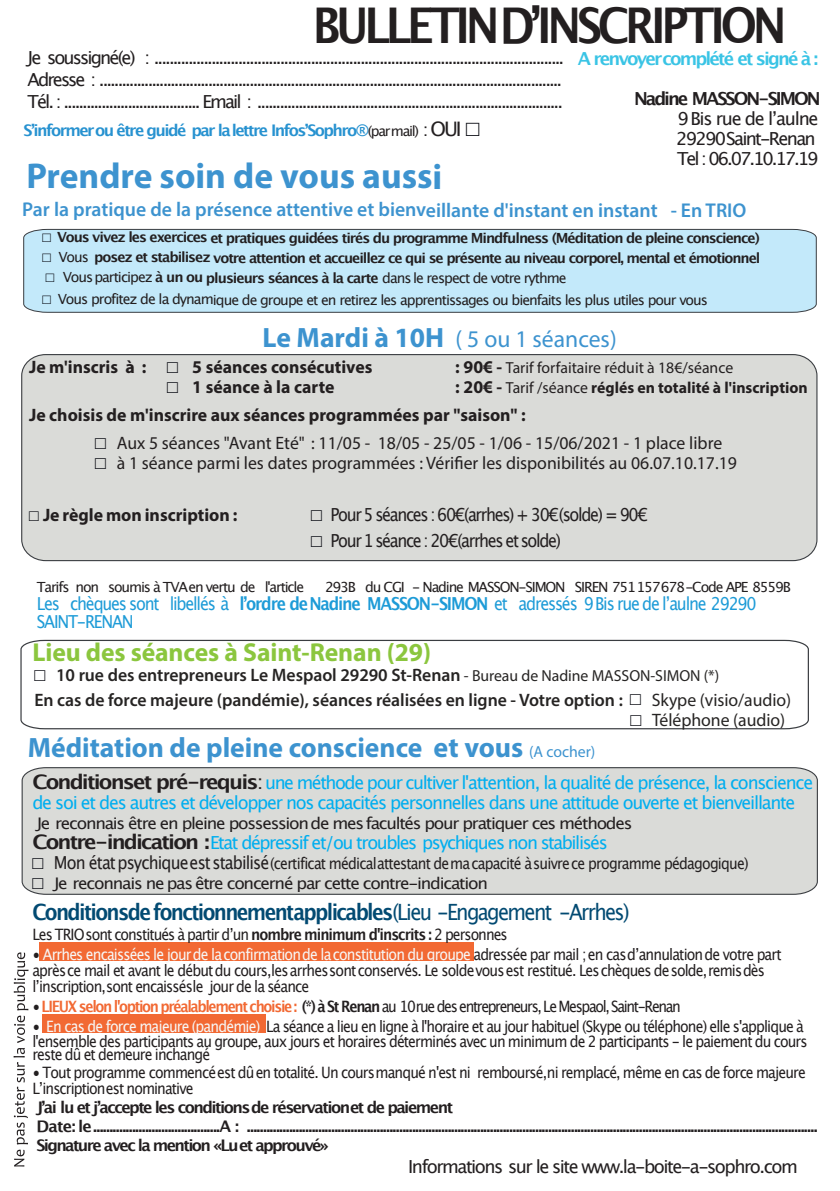
<style>
.page{position:relative;width:840px;height:1191px;background:#fff}
.page>*{position:absolute;margin:0;border:0;box-sizing:border-box;transform-origin:0 0}
.t1{font:700 49.2px "Lucida Grande";letter-spacing:-.095em;color:#231f20;scale:.89 1}
.t2{font:700 36px "Myriad Pro";color:#3d93cf}
.t3{font:700 28px "Myriad Pro";color:#3d93cf}
.t4{font:700 26px "Myriad Pro";letter-spacing:-.005em;color:#8bc63e}
.t5{font:24px "Myriad Pro";color:#3d93cf}
.t6{font:700 22.4px "Lucida Grande";letter-spacing:-.08em;color:#024a72;scale:.89 1}
.t7{font:600 20px "Myriad Pro";color:#3d93cf}
.t8{font:18px/20px "Lucida Grande";letter-spacing:-.085em;color:#231f20}
.t9{font:18px/20px "Lucida Grande";letter-spacing:-.07em;color:#00aeef}
.t10{font:600 18px/24px "Myriad Pro";letter-spacing:-.005em;color:#262423}
.t11{font:18px "Myriad Pro";color:#231f20}
.t12{font:700 18px "Myriad Pro";color:#231f20}
.t13{font:18px/18px "Lucida Grande";letter-spacing:-.075em;color:#1d9bd7;scale:.89 1}
.t14{font:18px "Lucida Grande";letter-spacing:-.085em;color:#231f20;scale:.89 1}
.t15{font:700 18px "Lucida Grande";letter-spacing:-.105em;color:#3ac4e5}
.t16{font:700 18px "Lucida Grande";letter-spacing:-.115em;color:#231f20}
.t17{font:18px "Myriad Pro";letter-spacing:-.005em;color:#262423}
.t18{font:700 16px/19.2px "Lucida Grande";letter-spacing:-.095em;color:#231f20}
.t19{font:16px "Lucida Grande";letter-spacing:-.075em;color:#231f20;scale:1.07 1}
.t20{font:700 16px "Lucida Grande";letter-spacing:-.1em;color:#2792d0}
.t21{font:700 16px "Myriad Pro";color:#231f20}
.t22{font:16px "Myriad Pro";color:#231f20}
.t23{font:15.6px/15.6px "Lucida Grande";letter-spacing:-.06em;color:#231f20;scale:.89 1}
.t24{font:15.6px "Lucida Grande";letter-spacing:-.095em;color:#231f20;scale:.89 1}
.t25{font:14px "Lucida Grande";letter-spacing:-.075em;color:#231f20}
.t26{font:700 14px "Lucida Grande";letter-spacing:-.075em;color:#231f20}
.s1{font-weight:400;font-size:14px;color:#231f20}
.s2{font-weight:400;font-size:18px;color:#231f20}
.s3{font-weight:400;font-size:20px;color:#231f20}
.s4{font-family:"Courier New";font-weight:400;font-size:22px;color:#00020a}
.s5{font-family:"Courier New";font-weight:400;color:#00020a}
.s6{font-weight:400}
.s7{font-family:"Courier New";color:#00020a}
.s8{font-weight:700}
.s9{font-weight:700;font-size:28px}
.s10{font-weight:700;font-size:18px}
.s11{font-size:18px}
.s12{font-family:"Courier New";font-weight:400;font-size:16px;color:#00020a}
.s13{font-weight:400;font-size:16px}
.s14{font-size:28.4px}
.s15{font-weight:700;font-size:20px;color:#231f20}
.s16{font-size:20px;color:#231f20}
.s17{font-family:"Courier New";font-size:18px;color:#00020a}
.s18{color:#f7f7f6}
.s19{font-weight:700;color:#f26933}
</style>
<div class="page">
<div style="left:21px;top:354px;width:797px;height:208px;background:#dadbd8"></div>
<div style="left:21px;top:767px;width:797px;height:128px;background:#dadbd8"></div>
<div style="left:23px;top:228px;width:794px;height:85px;background:#c3e9fa"></div>
<svg style="left:14px;top:1150px;width:11px;height:16px"></svg>
<svg style="left:14px;top:1016px;width:14px;height:128px"></svg>
<svg style="left:14px;top:952px;width:14px;height:58px"></svg>
<svg style="left:20px;top:639px;width:789px;height:91px"></svg>
<div style="left:39px;top:942px;width:434px;height:19px;background:#f26933"></div>
<div style="left:43px;top:1014px;width:223px;height:18px;background:#f26933"></div>
<h1 class="t1" style="left:313px;top:5px;width:533px">BULLETINDʼINSCRIPTION</h1>
<p class="t15" style="left:578px;top:51px;width:242px">A renvoyercomplété et signé à :</p>
<p class="t16" style="left:634px;top:91px;width:188px">Nadine MASSON-SIMON</p>
<p class="t8" style="left:676px;top:110px;width:144px">9 Bis rue de lʼaulne<br>29290Saint-Renan<br>Tel : 06.07.10.17.19</p>
<p class="t8" style="left:28px;top:48px;width:538px;line-height:22px;text-align:justify">Je soussigné(e) : ...........................................................................................................<br>Adresse : ...........................................................................................................................<br>Tél. : .................................... Email : .................................................................................</p>
<p class="t20" style="left:24px;top:124px;width:457px">Sʼinformerou être guidé par la lettre InfosʼSophro®<span class="s1">(parmail)</span> <span class="s2">:</span> <span class="s3">OUI</span> <span class="s4">□</span></p>
<h2 class="t2" style="left:26px;top:161px;width:417px">Prendre soin de vous aussi</h2>
<p class="t7" style="left:22px;top:201px;width:725px">Par la pratique de la présence attentive et bienveillante d'instant en instant - En TRIO</p>
<p class="t26" style="left:42px;top:232px;width:719px"><span class="s5">□</span> Vous vivez les exercices et pratiques guidées tirés du programme Mindfulness (Méditation de pleine conscience)</p>
<p class="t26" style="left:42px;top:252px;width:719px"><span class="s5">□</span> <span class="s6">Vous</span> posez et stabilisez votre attention et accueillez ce qui se présente au niveau corporel, mental et émotionnel</p>
<p class="t25" style="left:46px;top:272px;width:522px"><span class="s7">□</span> Vousparticipez <span class="s8">à un ou plusieurs séances à la carte</span> dans le respect de votre rythme</p>
<p class="t25" style="left:42px;top:294px;width:667px"><span class="s7">□</span> Vous profitez de la dynamique de groupe et en retirez les apprentissages ou bienfaits les plus utiles pour vous</p>
<h3 class="t5" style="left:262px;top:329px;width:355px"><span class="s9">Le Mardi à 10H</span> ( 5 ou 1 séances)</h3>
<p class="t12" style="left:29px;top:360px;width:345px">Je m'inscris à : <span class="s5">□</span> 5 séances consécutives</p>
<p class="t22" style="left:455px;top:361px;width:279px"><span class="s10">: 90€ -</span> Tarif forfaitaire réduit à 18€/séance</p>
<p class="t12" style="left:167px;top:380px;width:169px"><span class="s5">□</span> 1 séance à la carte</p>
<p class="t21" style="left:455px;top:381px;width:354px"><span class="s11">: 20€ -</span> <span class="s6">Tarif /séance</span> réglés en totalité à l'inscription</p>
<p class="t12" style="left:29px;top:408px;width:498px">Je choisis de m'inscrire aux séances programmées par "saison" :</p>
<p class="t11" style="left:95px;top:436px;width:628px"><span class="s7">□</span> Aux 5 séances "Avant Eté" : 11/05 - 18/05 - 25/05 - 1/06 - 15/06/2021 - 1 place libre</p>
<p class="t11" style="left:95px;top:456px;width:643px"><span class="s7">□</span> à 1 séance parmi les dates programmées : Vérifier les disponibilités au 06.07.10.17.19</p>
<p class="t12" style="left:29px;top:508px;width:210px"><span class="s12">□</span> Je règle mon inscription :</p>
<p class="t14" style="left:311px;top:507px;width:379px"><span class="s7">□</span> Pour 5 séances : 60€(arrhes) + 30€(solde) = 90€</p>
<p class="t14" style="left:311px;top:533px;width:282px"><span class="s7">□</span> Pour 1 séance : 20€(arrhes et solde)</p>
<p class="t25" style="left:37px;top:581px;width:269px">Tarifs non soumis à TVAen vertu de l'article</p>
<p class="t25" style="left:325px;top:581px;width:467px">293B du CGI - Nadine MASSON-SIMON SIREN 751157678-Code APE 8559B</p>
<p class="t13" style="left:37px;top:595px;width:810px">Les chèques sont libellés à <span class="s8">lʼordre de Nadine MASSON-SIMON</span> et adressés 9Bis rue de lʼaulne 29290<br>SAINT-RENAN</p>
<h3 class="t4" style="left:32px;top:642px;width:400px">Lieu des séances à Saint-Renan (29)</h3>
<p class="t10" style="left:34px;top:665px;width:758px"><span class="s5">□</span> 10 rue des entrepreneurs Le Mespaol 29290 St-Renan <span class="s13">- Bureau de Nadine MASSON-SIMON (*)<br></span>En cas de force majeure (pandémie), séances réalisées en ligne - Votre option : <span class="s5">□</span> <span class="s6">Skype (visio/audio)</span></p>
<p class="t17" style="left:630px;top:712px;width:156px"><span class="s7">□</span> Téléphone (audio)</p>
<h3 class="t3" style="left:28px;top:736px;width:569px">Méditation de pleine conscience <span class="s14">et vous</span> <span class="s13">(A cocher)</span></h3>
<p class="t9" style="left:32px;top:773px;width:782px"><span class="s15">Conditionset pré-requis</span><span class="s16">:</span>une méthode pour cultiver l'attention, la qualité de présence, la conscience de soi et des autres et développer nos capacités personnelles dans une attitude ouverte et bienveillante</p>
<p class="t19" style="left:37px;top:816px;width:558px">Je reconnais être en pleine possession de mes facultés pour pratiquer ces méthodes</p>
<p class="t9" style="left:32px;top:833px;width:577px"><span class="s15">Contre-indication :</span>Etat dépressif et/ou troubles psychiques non stabilisés</p>
<p class="t23" style="left:32px;top:856px;width:806px"><span class="s17">□</span> <span class="s11">Mon étatpsychiqueeststabilisé</span>(certificat médicalattestant demacapacité àsuivrece programme pédagogique)</p>
<p class="t19" style="left:32px;top:876px;width:427px"><span class="s17">□</span> Je reconnais ne pas être concerné par cette contre-indication</p>
<h3 class="t6" style="left:32px;top:903px;width:672px">Conditionsde fonctionnementapplicables<span class="s6">(Lieu -Engagement -Arrhes)</span></h3>
<p class="t23" style="left:32px;top:928px;width:535px">Les TRIOsont constitués à partir dʼun <span class="s8">nombre minimum d'inscrits :</span> 2 personnes</p>
<p class="t23" style="left:32px;top:948px;width:843px">• <span class="s18">Arrhes encaissées le jourde la confirmationde la constitution du groupe</span> adressée par mail ;en casdʼannulationde votre part aprèsce mail et avant le débutdu cours,les arrhessontconservés. Le soldevous est restitué. Leschèques desolde,remisdès lʼinscription,sont encaissésle jour de la séance</p>
<p class="t24" style="left:32px;top:999px;width:730px">• <span class="s19">LIEUX selon l'option préalablement choisie :</span> <span class="s8">(*) à St Renan</span> au 10rue des entrepreneurs, Le Mespaol, Saint-Renan</p>
<p class="t23" style="left:32px;top:1019px;width:872px">• <span class="s18">En cas de force majeure (pandémie)</span> La séance a lieu en ligne à l'horaire et au jour habituel (Skype ou téléphone) elle s'applique à l'ensemble des participants au groupe, aux jours et horaires déterminés avec un minimum de 2 participants - le paiement du cours</p>
<p class="t23" style="left:32px;top:1048px;width:201px">reste dû et demeure inchangé</p>
<p class="t23" style="left:32px;top:1066px;width:870px">• Tout programme commencéest dûen totalité. Un coursmanqué n'est ni remboursé,ni remplacé, même en cas de force majeure<br>Lʼinscriptionest nominative</p>
<p class="t18" style="left:36px;top:1099px;width:782px">Jʼai lu et jʼaccepte les conditionsde réservationet de paiement<br>Date: le.......................................A : ................................................................................................................................................................................<br>Signature avec la mention «Luet approuvé»</p>
<p class="t8" style="left:408px;top:1158px;width:391px">Informations sur le site www.la-boite-a-sophro.com</p>
</div>
